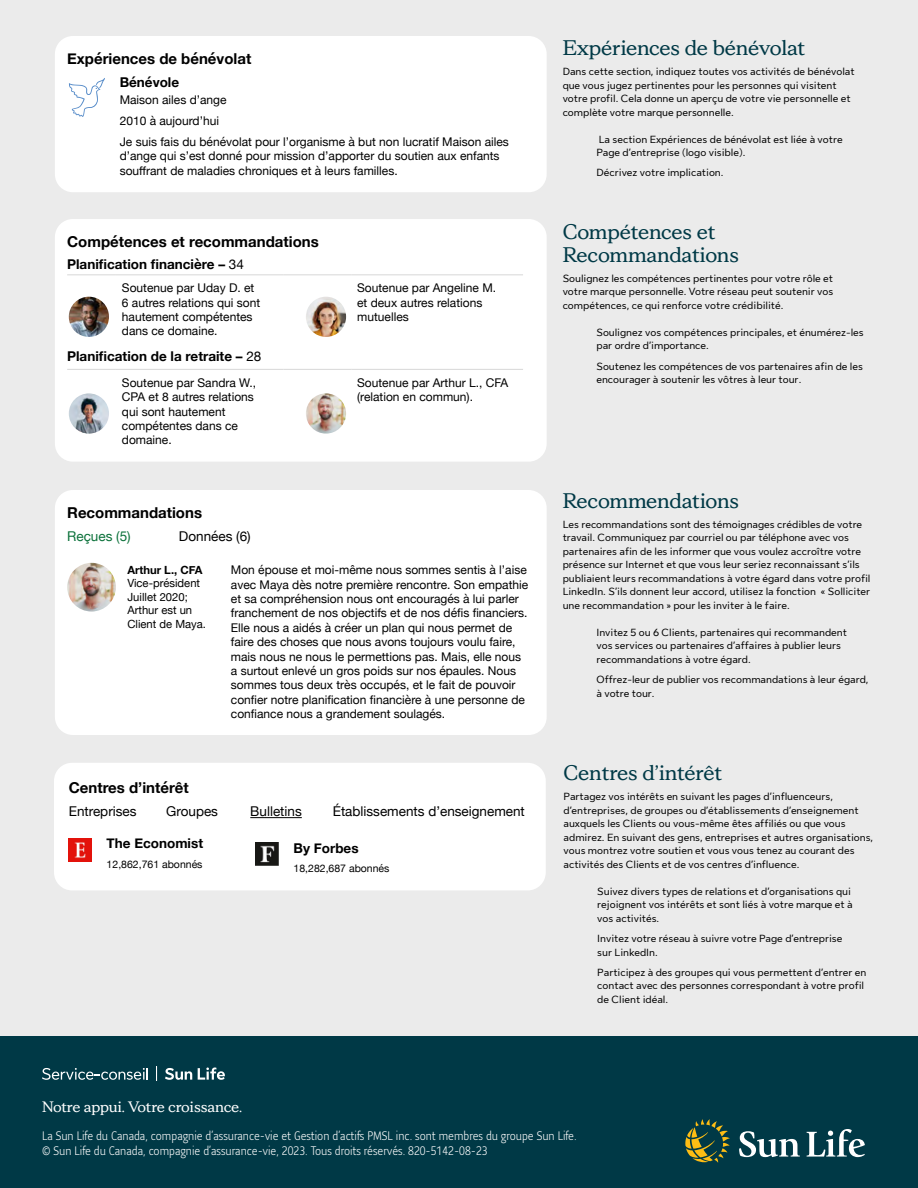
<style>
.page{position:relative;width:918px;height:1188px;background:#fff}
.page>*{position:absolute;margin:0;border:0;box-sizing:border-box;transform-origin:0 0}
.t1{font:700 21px/22.5px "Sun Life New Display";color:#003946}
.t2{font:700 15px "Helvetica Neue";color:#000}
.P_-_WHYG{font:700 15px "Sun Life New Display";color:#fff}
.t3{font:700 13.5px "Helvetica Neue";color:#000}
.t4{font:13.5px "Helvetica Neue";color:#000}
.t5{font:13.5px "Helvetica Neue";color:#0b713a}
.t6{font:12px/14.4px "Helvetica Neue";color:#000}
.P_-_legal{font:300 12px/15px "Sun Life Sans Condensed";color:#fff}
.t7{font:11.25px/13.5px "Helvetica Neue";color:#000}
.t8{font:700 11.25px "Helvetica Neue";color:#000}
.P_-_Body{font:10.5px/13.5px "Sun Life New Text";color:#000}
.P_-_Checklist{font:10.5px/13.5px "Sun Life New Text";color:#000}
.t9{font:10.5px "Helvetica Neue";color:#000}
.s1{font-weight:400}
</style>
<div class="page">
<div style="left:0;top:0;width:918px;height:1178px;background:#ebebeb"></div>
<div style="left:55px;top:36px;width:492px;height:156px;background:#fff;border-radius:18px"></div>
<div style="left:55px;top:219px;width:492px;height:243px;background:#fff;border-radius:18px"></div>
<div style="left:55px;top:490px;width:492px;height:245px;background:#fff;border-radius:18px"></div>
<div style="left:54px;top:763px;width:492px;height:127px;background:#fff;border-radius:18px"></div>
<div style="left:0;top:1037px;width:918px;height:151px;background:#003946"></div>
<svg style="left:69px;top:78px;width:36px;height:39px"></svg>
<img style="left:306px;top:393px;width:40px;height:41px;border-radius:20px">
<img style="left:69px;top:393px;width:40px;height:41px;border-radius:20px">
<img style="left:69px;top:297px;width:40px;height:40px;border-radius:20px">
<img style="left:306px;top:297px;width:40px;height:40px;border-radius:20px">
<img style="left:69px;top:838px;width:23px;height:23px">
<img style="left:255px;top:843px;width:24px;height:23px">
<img style="left:67px;top:563px;width:49px;height:49px;border-radius:24px">
<hr style="left:67px;top:275px;width:49px;height:1px;background:#d7d7d7">
<hr style="left:116px;top:275px;width:167px;height:1px;background:#d7d7d7">
<hr style="left:283px;top:275px;width:68px;height:1px;background:#d7d7d7">
<hr style="left:351px;top:275px;width:172px;height:1px;background:#d7d7d7">
<hr style="left:67px;top:369px;width:49px;height:1px;background:#d7d7d7">
<hr style="left:116px;top:369px;width:167px;height:1px;background:#d7d7d7">
<hr style="left:283px;top:369px;width:68px;height:1px;background:#d7d7d7">
<hr style="left:351px;top:369px;width:172px;height:1px;background:#d7d7d7">
<hr style="left:250px;top:817px;width:52px;height:1px;background:#000">
<svg style="left:165px;top:1068px;width:27px;height:12px"></svg>
<svg style="left:198px;top:1068px;width:27px;height:12px"></svg>
<svg style="left:42px;top:1068px;width:106px;height:12px"></svg>
<svg style="left:156px;top:1067px;width:1px;height:14px"></svg>
<svg style="left:739px;top:1131px;width:61px;height:26px"></svg>
<svg style="left:807px;top:1129px;width:58px;height:28px"></svg>
<svg style="left:685px;top:1119px;width:45px;height:44px"></svg>
<h2 class="t2" style="left:67px;top:47px;width:186px">Expériences de bénévolat</h2>
<p class="t3" style="left:120px;top:72px;width:61px">Bénévole</p>
<p class="t6" style="left:120px;top:89px;width:391px;line-height:21.1px">Maison ailes d’ange<br>2010 à aujourd’hui<br>Je suis fais du bénévolat pour l’organisme à but non lucratif Maison ailes</p>
<p class="t6" style="left:120px;top:149px;width:381px">d’ange qui s’est donné pour mission d’apporter du soutien aux enfants souffrant de maladies chroniques et à leurs familles.</p>
<h2 class="t2" style="left:67px;top:230px;width:253px">Compétences et recommandations</h2>
<p class="t3" style="left:67px;top:253px;width:178px">Planification financière – <span class="s1">34</span></p>
<p class="t6" style="left:122px;top:281px;width:140px">Soutenue par Uday D. et<br>6 autres relations qui sont hautement compétentes dans ce domaine.</p>
<p class="t6" style="left:357px;top:281px;width:140px">Soutenue par Angeline M. et deux autres relations mutuelles</p>
<p class="t3" style="left:67px;top:345px;width:196px">Planification de la retraite – <span class="s1">28</span></p>
<p class="t6" style="left:122px;top:376px;width:136px">Soutenue par Sandra W.,<br>CPA et 8 autres relations qui sont hautement compétentes dans ce domaine.</p>
<p class="t6" style="left:357px;top:376px;width:153px">Soutenue par Arthur L., CFA (relation en commun).</p>
<h2 class="t2" style="left:67px;top:501px;width:136px">Recommandations</h2>
<p class="t5" style="left:67px;top:527px;width:65px">Reçues (5)</p>
<p class="t4" style="left:179px;top:527px;width:73px">Données (6)</p>
<p class="t8" style="left:127px;top:561px;width:77px">Arthur L., CFA</p>
<p class="t7" style="left:127px;top:577px;width:80px">Vice-président<br>Juillet 2020;<br>Arthur est un<br>Client de Maya.</p>
<p class="t6" style="left:231px;top:563px;width:299px">Mon épouse et moi-même nous sommes sentis à l’aise avec Maya dès notre première rencontre. Son empathie et sa compréhension nous ont encouragés à lui parler franchement de nos objectifs et de nos défis financiers.<br>Elle nous a aidés à créer un plan qui nous permet de faire des choses que nous avons toujours voulu faire, mais nous ne nous le permettions pas. Mais, elle nous a surtout enlevé un gros poids sur nos épaules. Nous sommes tous deux très occupés, et le fait de pouvoir confier notre planification financière à une personne de confiance nous a grandement soulagés.</p>
<h2 class="t2" style="left:69px;top:776px;width:122px">Centres d’intérêt</h2>
<p class="t4" style="left:69px;top:802px;width:69px">Entreprises</p>
<p class="t4" style="left:166px;top:802px;width:53px">Groupes</p>
<p class="t4" style="left:250px;top:802px;width:53px">Bulletins</p>
<p class="t4" style="left:333px;top:802px;width:194px">Établissements d’enseignement</p>
<p class="t3" style="left:107px;top:833px;width:98px">The Economist</p>
<p class="t9" style="left:107px;top:856px;width:97px">12,862,761 abonnés</p>
<p class="t3" style="left:294px;top:837px;width:67px">By Forbes</p>
<p class="t9" style="left:294px;top:861px;width:97px">18,282,687 abonnés</p>
<h2 class="t1" style="left:563px;top:35px;width:244px">Expériences de bénévolat</h2>
<p class="P_-_Body" style="left:563px;top:64px;width:293px">Dans cette section, indiquez toutes vos activités de bénévolat que vous jugez pertinentes pour les personnes qui visitent votre profil. Cela donne un aperçu de votre vie personnelle et complète votre marque personnelle.</p>
<p class="P_-_Checklist" style="left:596px;top:132px;width:248px">La section Expériences de bénévolat est liée à votre<br>Page d’entreprise (logo visible).</p>
<p class="P_-_Checklist" style="left:596px;top:165px;width:129px">Décrivez votre implication.</p>
<h2 class="t1" style="left:563px;top:220px;width:178px">Compétences et<br>Recommandations</h2>
<p class="P_-_Body" style="left:563px;top:271px;width:272px;text-align:justify">Soulignez les compétences pertinentes pour votre rôle et votre marque personnelle. Votre réseau peut soutenir vos compétences, ce qui renforce votre crédibilité.</p>
<p class="P_-_Checklist" style="left:596px;top:325px;width:269px">Soulignez vos compétences principales, et énumérez-les par ordre d’importance.</p>
<p class="P_-_Checklist" style="left:596px;top:359px;width:268px">Soutenez les compétences de vos partenaires afin de les encourager à soutenir les vôtres à leur tour.</p>
<h2 class="t1" style="left:563px;top:488px;width:178px">Recommendations</h2>
<p class="P_-_Body" style="left:563px;top:517px;width:309px">Les recommandations sont des témoignages crédibles de votre travail. Communiquez par courriel ou par téléphone avec vos partenaires afin de les informer que vous voulez accroître votre présence sur Internet et que vous leur seriez reconnaissant s’ils publiaient leurs recommandations à votre égard dans votre profil LinkedIn. S’ils donnent leur accord, utilisez la fonction « Solliciter une recommandation » pour les inviter à le faire.</p>
<p class="P_-_Checklist" style="left:596px;top:625px;width:252px">Invitez 5 ou 6 Clients, partenaires qui recommandent vos services ou partenaires d’affaires à publier leurs recommandations à votre égard.</p>
<p class="P_-_Checklist" style="left:596px;top:672px;width:274px">Offrez-leur de publier vos recommandations à leur égard, à votre tour.</p>
<h2 class="t1" style="left:564px;top:761px;width:160px">Centres d’intérêt</h2>
<p class="P_-_Body" style="left:564px;top:789px;width:311px">Partagez vos intérêts en suivant les pages d’influenceurs, d’entreprises, de groupes ou d’établissements d’enseignement auxquels les Clients ou vous-même êtes affiliés ou que vous admirez. En suivant des gens, entreprises et autres organisations, vous montrez votre soutien et vous vous tenez au courant des activités des Clients et de vos centres d’influence.</p>
<p class="P_-_Checklist" style="left:597px;top:884px;width:257px">Suivez divers types de relations et d’organisations qui rejoignent vos intérêts et sont liés à votre marque et à vos activités.</p>
<p class="P_-_Checklist" style="left:597px;top:931px;width:247px">Invitez votre réseau à suivre votre Page d’entreprise sur LinkedIn.</p>
<p class="P_-_Checklist" style="left:597px;top:965px;width:271px">Participez à des groupes qui vous permettent d’entrer en contact avec des personnes correspondant à votre profil de Client idéal.</p>
<p class="P_-_WHYG" style="left:42px;top:1097px;width:202px">Notre appui. Votre croissance.</p>
<p class="P_-_legal" style="left:42px;top:1128px;width:536px">La Sun Life du Canada, compagnie d’assurance-vie et Gestion d’actifs PMSL inc. sont membres du groupe Sun Life. © Sun Life du Canada, compagnie d’assurance-vie, 2023. Tous droits réservés. 820-5142-08-23</p>
</div>
